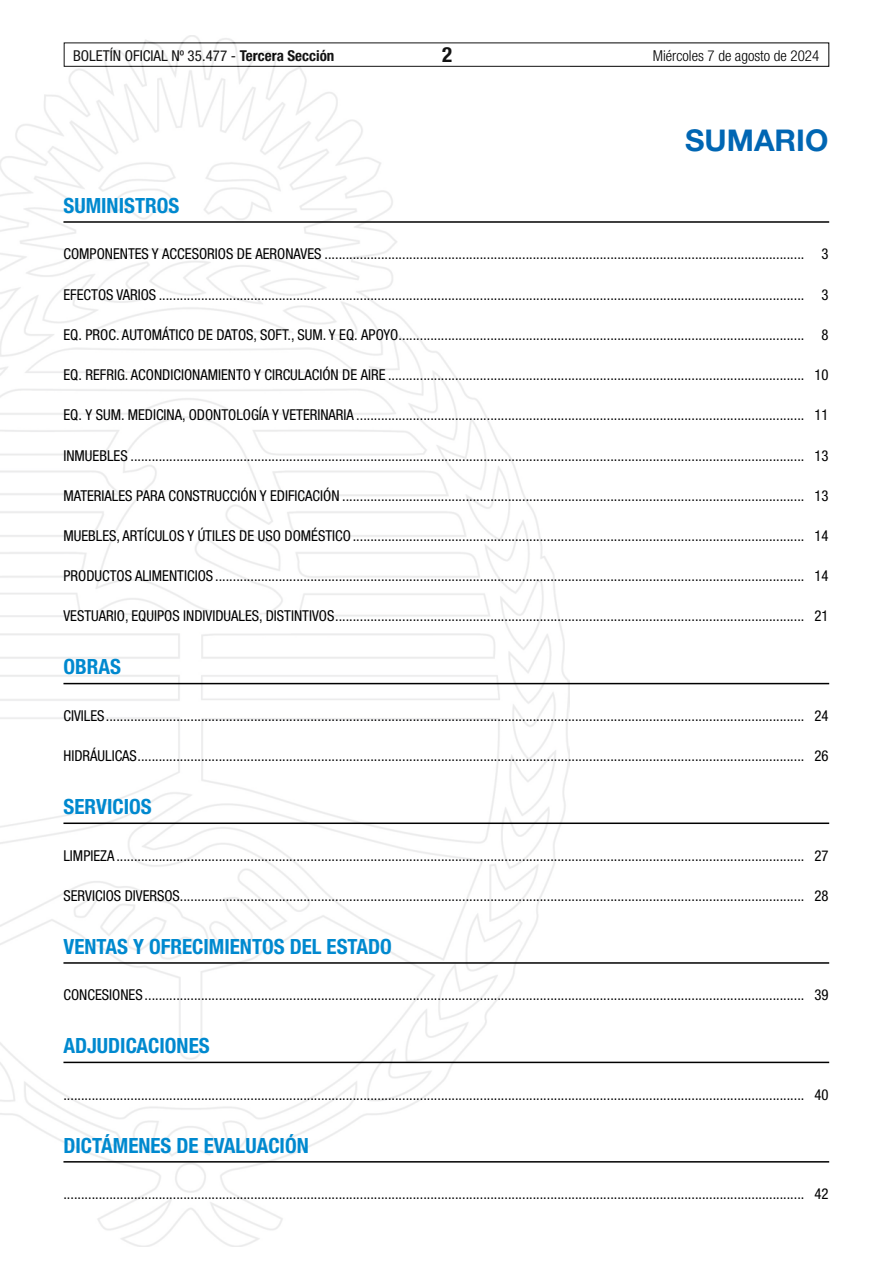
<style>
.page{position:relative;width:893px;height:1263px;background:#fff}
.page>*{position:absolute;margin:0;border:0;box-sizing:border-box;transform-origin:0 0}
.t1{font:700 30px "Helvetica Neue LT Std";color:#0066b3}
.t2{font:700 condensed 21px "Helvetica Neue LT Std";color:#0089cf}
.t3{font:700 condensed 21px "Helvetica Neue LT Std";color:#000}
.t4{font:condensed 15px "Helvetica Neue LT Std";color:#000}
.t5{font:300 condensed 15px "Helvetica Neue LT Std";color:#000}
.s1{font-weight:700}
</style>
<div class="page">
<div style="left:64px;top:43px;width:765px;height:24px;border:1px solid #000"></div>
<img style="left:0;top:35px;width:569px;height:1211px">
<hr style="left:63px;top:221px;width:766px;height:2px;background:#000">
<hr style="left:63px;top:683px;width:766px;height:1px;background:#000">
<hr style="left:63px;top:822px;width:766px;height:2px;background:#000">
<hr style="left:63px;top:962px;width:766px;height:2px;background:#000">
<hr style="left:63px;top:1062px;width:766px;height:1px;background:#000">
<hr style="left:63px;top:1161px;width:766px;height:1px;background:#000">
<p class="t4" style="left:73px;top:47px;width:263px">BOLETÍN OFICIAL Nº 35.477 - <span class="s1">Tercera Sección</span></p>
<h2 class="t3" style="left:442px;top:42px;width:12px">2</h2>
<p class="t5" style="left:653px;top:47px;width:168px">Miércoles 7 de agosto de 2024</p>
<h1 class="t1" style="left:685px;top:122px;width:145px">SUMARIO</h1>
<h2 class="t2" style="left:63px;top:193px;width:117px">SUMINISTROS</h2>
<p class="t4" style="left:63px;top:245px;width:766px">COMPONENTES Y ACCESORIOS DE AERONAVES ........................................................................................................................................ 3</p>
<p class="t4" style="left:63px;top:286px;width:766px">EFECTOS VARIOS ....................................................................................................................................................................................... 3</p>
<p class="t4" style="left:63px;top:326px;width:766px">EQ. PROC. AUTOMÁTICO DE DATOS, SOFT., SUM. Y EQ. APOYO................................................................................................................... 8</p>
<p class="t4" style="left:63px;top:366px;width:766px">EQ. REFRIG. ACONDICIONAMIENTO Y CIRCULACIÓN DE AIRE ...................................................................................................................... 10</p>
<p class="t4" style="left:63px;top:406px;width:766px">EQ. Y SUM. MEDICINA, ODONTOLOGÍA Y VETERINARIA ............................................................................................................................... 11</p>
<p class="t4" style="left:63px;top:446px;width:766px">INMUEBLES ............................................................................................................................................................................................... 13</p>
<p class="t4" style="left:63px;top:487px;width:766px">MATERIALES PARA CONSTRUCCIÓN Y EDIFICACIÓN ................................................................................................................................... 13</p>
<p class="t4" style="left:63px;top:527px;width:766px">MUEBLES, ARTÍCULOS Y ÚTILES DE USO DOMÉSTICO................................................................................................................................ 14</p>
<p class="t4" style="left:63px;top:567px;width:766px">PRODUCTOS ALIMENTICIOS ....................................................................................................................................................................... 14</p>
<p class="t4" style="left:63px;top:607px;width:766px">VESTUARIO, EQUIPOS INDIVIDUALES, DISTINTIVOS..................................................................................................................................... 21</p>
<h2 class="t2" style="left:63px;top:654px;width:59px">OBRAS</h2>
<p class="t4" style="left:63px;top:707px;width:766px">CIVILES...................................................................................................................................................................................................... 24</p>
<p class="t4" style="left:63px;top:747px;width:766px">HIDRÁULICAS............................................................................................................................................................................................. 26</p>
<h2 class="t2" style="left:63px;top:794px;width:90px">SERVICIOS</h2>
<p class="t4" style="left:63px;top:847px;width:766px">LIMPIEZA ................................................................................................................................................................................................... 27</p>
<p class="t4" style="left:63px;top:887px;width:766px">SERVICIOS DIVERSOS................................................................................................................................................................................. 28</p>
<h2 class="t2" style="left:63px;top:933px;width:330px">VENTAS Y OFRECIMIENTOS DEL ESTADO</h2>
<p class="t4" style="left:63px;top:986px;width:766px">CONCESIONES ........................................................................................................................................................................................... 39</p>
<h2 class="t2" style="left:63px;top:1033px;width:148px">ADJUDICACIONES</h2>
<p class="t4" style="left:63px;top:1086px;width:766px">.................................................................................................................................................................................................................. 40</p>
<h2 class="t2" style="left:63px;top:1132px;width:247px">DICTÁMENES DE EVALUACIÓN</h2>
<p class="t4" style="left:63px;top:1185px;width:766px">.................................................................................................................................................................................................................. 42</p>
</div>
